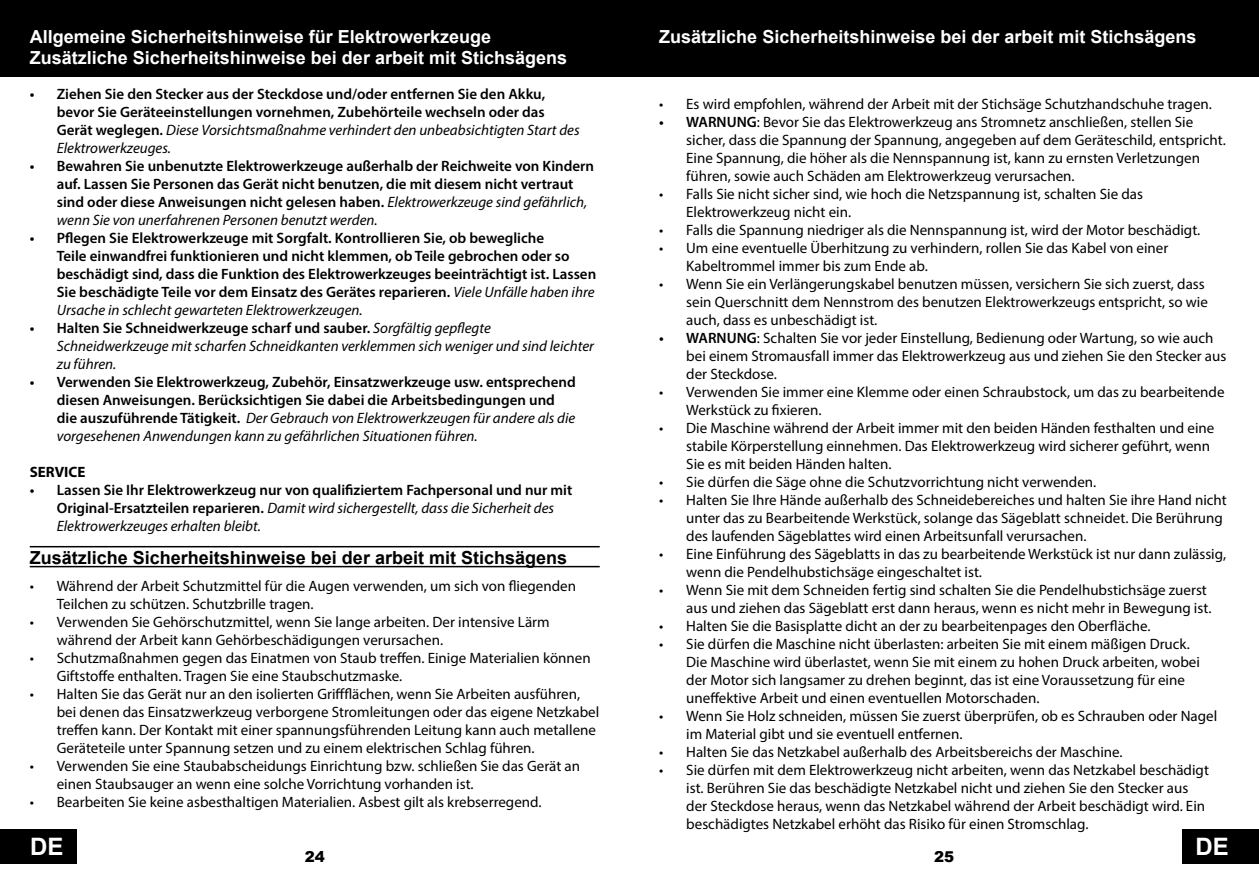
<style>
.page{position:relative;width:1259px;height:893px;background:#fff}
.page>*{position:absolute;margin:0;border:0;box-sizing:border-box;transform-origin:0 0}
.t1{font:700 24px "Arial";color:#fff}
.t2{font:700 18px/21.6px "Arial";color:#fff}
.t3{font:700 18px "Arial";color:#000}
.t4{font:15px/18px "Myriad Pro";color:#000}
.t5{font:600 15px/18px "Myriad Pro";color:#000}
.t6{font:italic 15px/18px "Myriad Pro";color:#000}
.t7{font:700 15px "Myriad Pro";color:#000}
.t8{font:900 15px "Arial";color:#000}
.s1{font-weight:400;font-style:italic}
.s2{font-weight:600;font-style:normal}
.s3{font-weight:600}
</style>
<div class="page">
<div style="left:0;top:829px;width:77px;height:34px;background:#000"></div>
<div style="left:0;top:0;width:629px;height:77px;background:#000"></div>
<div style="left:629px;top:0;width:630px;height:77px;background:#000"></div>
<div style="left:1182px;top:829px;width:77px;height:34px;background:#000"></div>
<hr style="left:30px;top:546px;width:570px;height:1px;background:#000">
<hr style="left:30px;top:566px;width:570px;height:1px;background:#000">
<p class="t2" style="left:30px;top:26px;width:539px">Allgemeine Sicherheitshinweise für Elektrowerkzeuge<br>Zusätzliche Sicherheitshinweise bei der arbeit mit Stichsägens</p>
<p class="t2" style="left:659px;top:26px;width:539px">Zusätzliche Sicherheitshinweise bei der arbeit mit Stichsägens</p>
<p class="t5" style="left:57px;top:85px;width:524px;text-indent:-27px">• Ziehen Sie den Stecker aus der Steckdose und/oder entfernen Sie den Akku, bevor Sie Geräteeinstellungen vornehmen, Zubehörteile wechseln oder das Gerät weglegen. <span class="s1">Diese Vorsichtsmaßnahme verhindert den unbeabsichtigten Start des Elektrowerkzeuges.</span></p>
<p class="t5" style="left:57px;top:157px;width:539px;text-indent:-27px">• Bewahren Sie unbenutzte Elektrowerkzeuge außerhalb der Reichweite von Kindern auf. Lassen Sie Personen das Gerät nicht benutzen, die mit diesem nicht vertraut sind oder diese Anweisungen nicht gelesen haben. <span class="s1">Elektrowerkzeuge sind gefährlich, wenn Sie von unerfahrenen Personen benutzt werden.</span></p>
<p class="t5" style="left:57px;top:229px;width:541px;text-indent:-27px">• Pflegen Sie Elektrowerkzeuge mit Sorgfalt. Kontrollieren Sie, ob bewegliche<br>Teile einwandfrei funktionieren und nicht klemmen, ob Teile gebrochen oder so beschädigt sind, dass die Funktion des Elektrowerkzeuges beeinträchtigt ist. Lassen Sie beschädigte Teile vor dem Einsatz des Gerätes reparieren. <span class="s1">Viele Unfälle haben ihre Ursache in schlecht gewarteten Elektrowerkzeugen.</span></p>
<p class="t6" style="left:57px;top:319px;width:539px;text-indent:-27px"><span class="s2">• Halten Sie Schneidwerkzeuge scharf und sauber.</span> Sorgfältig gepflegte<br>Schneidwerkzeuge mit scharfen Schneidkanten verklemmen sich weniger und sind leichter zu führen.</p>
<p class="t5" style="left:57px;top:373px;width:520px;text-indent:-27px">• Verwenden Sie Elektrowerkzeug, Zubehör, Einsatzwerkzeuge usw. entsprechend diesen Anweisungen. Berücksichtigen Sie dabei die Arbeitsbedingungen und die auszuführende Tätigkeit. <span class="s1">Der Gebrauch von Elektrowerkzeugen für andere als die vorgesehenen Anwendungen kann zu gefährlichen Situationen führen.</span></p>
<p class="t7" style="left:30px;top:462px;width:57px">SERVICE</p>
<p class="t5" style="left:57px;top:481px;width:517px;text-indent:-27px">• Lassen Sie Ihr Elektrowerkzeug nur von qualifiziertem Fachpersonal und nur mit<br>Original-Ersatzteilen reparieren. <span class="s1">Damit wird sichergestellt, dass die Sicherheit des<br>Elektrowerkzeuges erhalten bleibt.</span></p>
<p class="t4" style="left:659px;top:95px;width:554px">• Es wird empfohlen, während der Arbeit mit der Stichsäge Schutzhandschuhe tragen.</p>
<p class="t4" style="left:686px;top:113px;width:541px;text-indent:-27px"><span class="s3">• WARNUNG</span>: Bevor Sie das Elektrowerkzeug ans Stromnetz anschließen, stellen Sie sicher, dass die Spannung der Spannung, angegeben auf dem Geräteschild, entspricht.<br>Eine Spannung, die höher als die Nennspannung ist, kann zu ernsten Verletzungen führen, sowie auch Schäden am Elektrowerkzeug verursachen.</p>
<p class="t4" style="left:686px;top:185px;width:458px;text-indent:-27px">• Falls Sie nicht sicher sind, wie hoch die Netzspannung ist, schalten Sie das<br>Elektrowerkzeug nicht ein.</p>
<p class="t4" style="left:659px;top:221px;width:542px">• Falls die Spannung niedriger als die Nennspannung ist, wird der Motor beschädigt.</p>
<p class="t4" style="left:686px;top:239px;width:483px;text-indent:-27px">• Um eine eventuelle Überhitzung zu verhindern, rollen Sie das Kabel von einer<br>Kabeltrommel immer bis zum Ende ab.</p>
<p class="t4" style="left:686px;top:275px;width:523px;text-indent:-27px">• Wenn Sie ein Verlängerungskabel benutzen müssen, versichern Sie sich zuerst, dass sein Querschnitt dem Nennstrom des benutzen Elektrowerkzeugs entspricht, so wie auch, dass es unbeschädigt ist.</p>
<p class="t4" style="left:686px;top:329px;width:541px;text-indent:-27px"><span class="s3">• WARNUNG</span>: Schalten Sie vor jeder Einstellung, Bedienung oder Wartung, so wie auch bei einem Stromausfall immer das Elektrowerkzeug aus und ziehen Sie den Stecker aus der Steckdose.</p>
<p class="t4" style="left:686px;top:383px;width:540px;text-indent:-27px">• Verwenden Sie immer eine Klemme oder einen Schraubstock, um das zu bearbeitende<br>Werkstück zu fixieren.</p>
<p class="t4" style="left:686px;top:419px;width:530px;text-indent:-27px">• Die Maschine während der Arbeit immer mit den beiden Händen festhalten und eine stabile Körperstellung einnehmen. Das Elektrowerkzeug wird sicherer geführt, wenn<br>Sie es mit beiden Händen halten.</p>
<p class="t4" style="left:659px;top:473px;width:438px">• Sie dürfen die Säge ohne die Schutzvorrichtung nicht verwenden.</p>
<p class="t4" style="left:686px;top:491px;width:542px;text-indent:-27px">• Halten Sie Ihre Hände außerhalb des Schneidebereiches und halten Sie ihre Hand nicht unter das zu Bearbeitende Werkstück, solange das Sägeblatt schneidet. Die Berührung des laufenden Sägeblattes wird einen Arbeitsunfall verursachen.</p>
<p class="t4" style="left:686px;top:545px;width:541px;text-indent:-27px">• Eine Einführung des Sägeblatts in das zu bearbeitende Werkstück ist nur dann zulässig, wenn die Pendelhubstichsäge eingeschaltet ist.</p>
<p class="t4" style="left:686px;top:581px;width:527px;text-indent:-27px">• Wenn Sie mit dem Schneiden fertig sind schalten Sie die Pendelhubstichsäge zuerst aus und ziehen das Sägeblatt erst dann heraus, wenn es nicht mehr in Bewegung ist.</p>
<p class="t4" style="left:659px;top:617px;width:493px">• Halten Sie die Basisplatte dicht an der zu bearbeitenpages den Oberfläche.</p>
<p class="t4" style="left:686px;top:635px;width:515px;text-indent:-27px">• Sie dürfen die Maschine nicht überlasten: arbeiten Sie mit einem mäßigen Druck.<br>Die Maschine wird überlastet, wenn Sie mit einem zu hohen Druck arbeiten, wobei der Motor sich langsamer zu drehen beginnt, das ist eine Voraussetzung für eine uneffektive Arbeit und einen eventuellen Motorschaden.</p>
<p class="t4" style="left:686px;top:707px;width:532px;text-indent:-27px">• Wenn Sie Holz schneiden, müssen Sie zuerst überprüfen, ob es Schrauben oder Nagel im Material gibt und sie eventuell entfernen.</p>
<p class="t4" style="left:659px;top:743px;width:465px">• Halten Sie das Netzkabel außerhalb des Arbeitsbereichs der Maschine.</p>
<p class="t4" style="left:686px;top:761px;width:524px;text-indent:-27px">• Sie dürfen mit dem Elektrowerkzeug nicht arbeiten, wenn das Netzkabel beschädigt ist. Berühren Sie das beschädigte Netzkabel nicht und ziehen Sie den Stecker aus der Steckdose heraus, wenn das Netzkabel während der Arbeit beschädigt wird. Ein beschädigtes Netzkabel erhöht das Risiko für einen Stromschlag.</p>
<h1 class="t1" style="left:1195px;top:829px;width:35px">DE</h1>
<p class="t3" style="left:30px;top:545px;width:539px">Zusätzliche Sicherheitshinweise bei der arbeit mit Stichsägens</p>
<p class="t4" style="left:57px;top:577px;width:521px;text-indent:-27px">• Während der Arbeit Schutzmittel für die Augen verwenden, um sich von fliegenden<br>Teilchen zu schützen. Schutzbrille tragen.</p>
<p class="t4" style="left:57px;top:613px;width:494px;text-indent:-27px">• Verwenden Sie Gehörschutzmittel, wenn Sie lange arbeiten. Der intensive Lärm während der Arbeit kann Gehörbeschädigungen verursachen.</p>
<p class="t4" style="left:57px;top:649px;width:535px;text-indent:-27px">• Schutzmaßnahmen gegen das Einatmen von Staub treffen. Einige Materialien können<br>Giftstoffe enthalten. Tragen Sie eine Staubschutzmaske.</p>
<p class="t4" style="left:57px;top:685px;width:544px;text-indent:-27px">• Halten Sie das Gerät nur an den isolierten Griffflächen, wenn Sie Arbeiten ausführen, bei denen das Einsatzwerkzeug verborgene Stromleitungen oder das eigene Netzkabel treffen kann. Der Kontakt mit einer spannungsführenden Leitung kann auch metallene Geräteteile unter Spannung setzen und zu einem elektrischen Schlag führen.</p>
<p class="t4" style="left:57px;top:757px;width:525px;text-indent:-27px">• Verwenden Sie eine Staubabscheidungs Еinrichtung bzw. schließen Sie das Gerät an einen Staubsauger an wenn eine solche Vorrichtung vorhanden ist.</p>
<p class="t4" style="left:30px;top:793px;width:513px">• Bearbeiten Sie keine asbesthaltigen Materialien. Asbest gilt als krebserregend.</p>
<h1 class="t1" style="left:30px;top:829px;width:35px">DE</h1>
<p class="t8" style="left:305px;top:846px;width:22px">24</p>
<p class="t8" style="left:934px;top:846px;width:22px">25</p>
</div>
